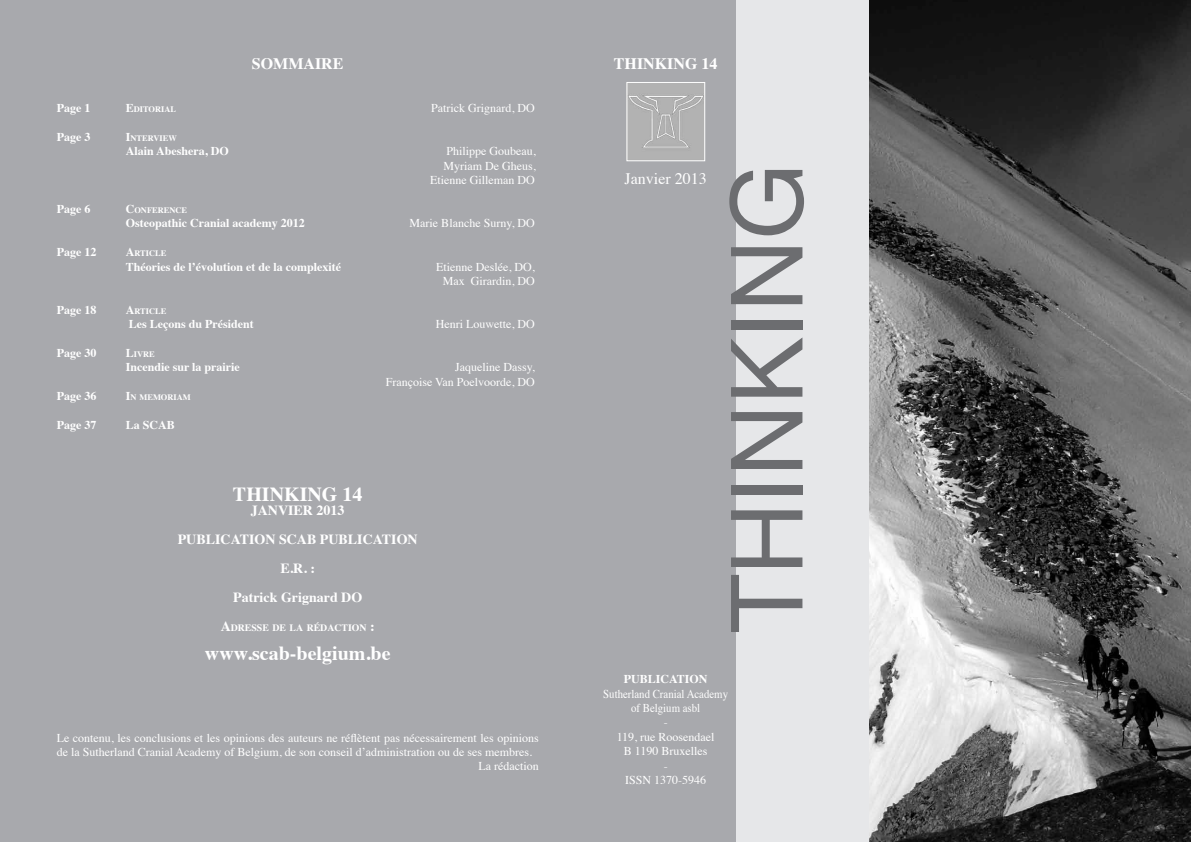
<style>
.page{position:relative;width:1191px;height:842px;background:#fff}
.page>*{position:absolute;margin:0;border:0;box-sizing:border-box;transform-origin:0 0}
.t1{font:100px "Helvetica Neue";color:#6c6d70}
.t2{font:700 20px "Times";color:#fff}
.t3{font:700 16px "Times";color:#fff}
.t4{font:16px "Times";color:#fff}
.t5{font:700 14px/28.8px "Times";color:#fff;text-align:center}
.t6{font:12px/14.4px "Times";color:#fff;text-align:right}
.t7{font:700 12px "Times";color:#fff}
.t8{font:12px/14.4px "Times";color:#fff;text-align:center;scale:.9 1}
.t9{font:700 9.8px "Times";color:#fff}
.t10{font:700 8.4px "Times";color:#fff}
.s1{font-size:12px}
.s2{font-size:14px}
</style>
<div class="page">
<div style="left:696px;top:0;width:173px;height:842px;background:#e6e7e9"></div>
<div style="left:0;top:0;width:735px;height:842px;background:#a8a9ad"></div>
<img style="left:628px;top:93px;width:75px;height:58px">
<div style="left:626px;top:82px;width:79px;height:79px;border:1px solid #fff"></div>
<img style="left:869px;top:0;width:322px;height:842px">
<h3 class="t3" style="left:252px;top:48px;width:93px">SOMMAIRE</h3>
<p class="t7" style="left:57px;top:97px;width:35px">Page 1</p>
<p class="t10" style="left:126px;top:101px;width:52px"><span class="s1">E</span>DITORIAL</p>
<p class="t6" style="left:431px;top:100px;width:105px">Patrick Grignard, DO</p>
<p class="t7" style="left:57px;top:125px;width:35px">Page 3</p>
<p class="t10" style="left:126px;top:130px;width:53px"><span class="s1">I</span>NTERVIEW</p>
<p class="t7" style="left:126px;top:140px;width:104px">Alain Abeshera, DO</p>
<p class="t6" style="left:430px;top:143px;width:107px">Philippe Goubeau,<br>Myriam De Gheus,<br>Etienne Gilleman DO</p>
<p class="t7" style="left:57px;top:197px;width:35px">Page 6</p>
<p class="t10" style="left:126px;top:202px;width:57px"><span class="s1">C</span>ONFERENCE</p>
<p class="t7" style="left:126px;top:212px;width:180px">Osteopathic Cranial academy 2012</p>
<p class="t6" style="left:410px;top:215px;width:127px">Marie Blanche Surny, DO</p>
<p class="t7" style="left:57px;top:241px;width:41px">Page 12</p>
<p class="t10" style="left:126px;top:245px;width:42px"><span class="s1">A</span>RTICLE</p>
<p class="t7" style="left:126px;top:255px;width:217px">Théories de l’évolution et de la complexité</p>
<p class="t6" style="left:436px;top:258px;width:100px;text-align:center">Etienne Deslée, DO,<br>Max Girardin, DO</p>
<p class="t7" style="left:57px;top:298px;width:41px">Page 18</p>
<p class="t10" style="left:126px;top:303px;width:42px"><span class="s1">A</span>RTICLE</p>
<p class="t7" style="left:129px;top:313px;width:127px">Les Leçons du Président</p>
<p class="t6" style="left:436px;top:316px;width:100px">Henri Louwette, DO</p>
<p class="t7" style="left:57px;top:341px;width:41px">Page 30</p>
<p class="t10" style="left:126px;top:346px;width:30px"><span class="s1">L</span>IVRE</p>
<p class="t7" style="left:126px;top:356px;width:116px">Incendie sur la prairie</p>
<p class="t6" style="left:386px;top:359px;width:151px">Jaqueline Dassy,<br>Françoise Van Poelvoorde, DO</p>
<p class="t7" style="left:57px;top:385px;width:41px">Page 36</p>
<p class="t10" style="left:126px;top:389px;width:67px"><span class="s1">I</span>N MEMORIAM</p>
<p class="t7" style="left:57px;top:413px;width:60px">Page 37 L</p>
<p class="t7" style="left:134px;top:413px;width:25px">a SCAB</p>
<h2 class="t2" style="left:233px;top:475px;width:131px">THINKING 14</h2>
<p class="t5" style="left:251px;top:495px;width:95px">JANVIER 2013</p>
<p class="t5" style="left:178px;top:523px;width:19px">PUBL</p>
<p class="t5" style="left:215px;top:523px;width:83px">ICATION SCAB</p>
<p class="t5" style="left:320px;top:523px;width:19px">PUBL</p>
<p class="t5" style="left:357px;top:523px;width:62px">ICATION</p>
<p class="t5" style="left:233px;top:552px;width:130px">E.R. :<br>Patrick Grignard DO</p>
<p class="t9" style="left:221px;top:618px;width:156px"><span class="s2">A</span>DRESSE DE LA RÉDACTION <span class="s2">:</span></p>
<h2 class="t2" style="left:205px;top:634px;width:187px">www.scab-belgium.be</h2>
<p class="t6" style="left:57px;top:729px;width:483px">Le contenu, les conclusions et les opinions des auteurs ne réflètent pas nécessairement les opinions</p>
<p class="t6" style="left:57px;top:744px;width:477px">de la Sutherland Cranial Academy of Belgium, de son conseil d’administration ou de ses membres.</p>
<p class="t6" style="left:478px;top:758px;width:62px">La rédaction</p>
<h3 class="t3" style="left:614px;top:48px;width:105px">THINKING 14</h3>
<h3 class="t4" style="left:624px;top:164px;width:84px">Janvier 2013</h3>
<h1 class="t1" style="left:681px;top:632px;width:470px;rotate:-90deg">THINKING</h1>
<p class="t7" style="left:624px;top:667px;width:83px">Publication</p>
<p class="t8" style="left:603px;top:685px;width:140px">Sutherland Cranial Academy of Belgium asbl<br>-<br>119, rue Roosendael<br>B 1190 Bruxelles<br>-<br>ISSN 1370-5946</p>
</div>
